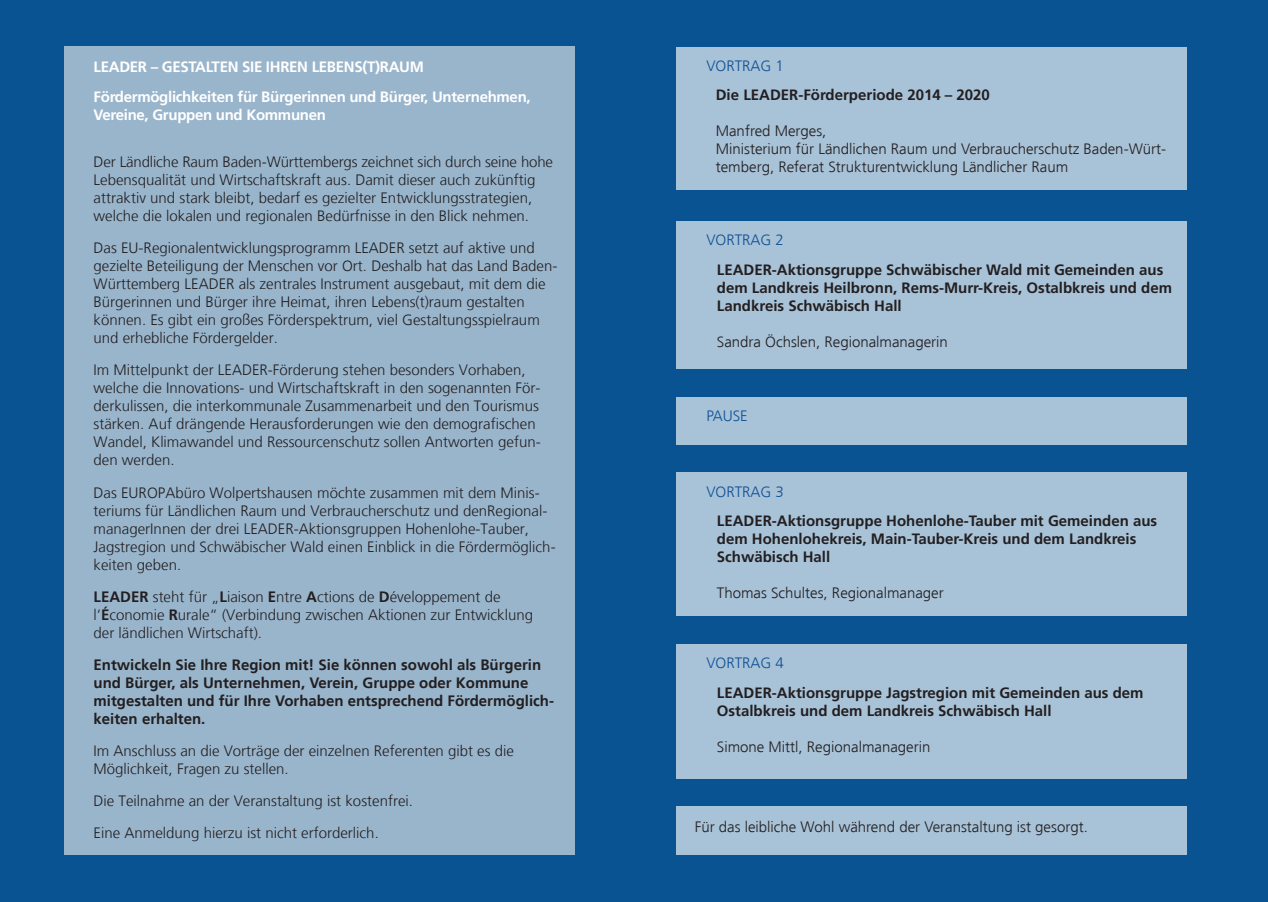
<style>
.page{position:relative;width:1268px;height:902px;background:#fff}
.page>*{position:absolute;margin:0;border:0;box-sizing:border-box;transform-origin:0 0}
.t1{font:300 15px/18px "Frutiger LT";color:#231f20}
.t2{font:700 15px/18px "Frutiger";color:#231f20}
.t3{font:300 15px/18px "Frutiger";color:#231f20}
.t4{font:700 15px/18px "Frutiger LT";color:#231f20}
.t5{font:700 15px/18px "Frutiger";letter-spacing:-.02em;color:#fff}
.t6{font:300 15px "Frutiger";color:#135096}
.s1{font-weight:700}
</style>
<div class="page">
<div style="left:0;top:0;width:1267px;height:901px;background:#095392"></div>
<div style="left:64px;top:47px;width:510px;height:808px;background:#99b5cc"></div>
<div style="left:676px;top:806px;width:510px;height:49px;background:#a8c2d8"></div>
<div style="left:676px;top:47px;width:510px;height:142px;background:#a8c2d8"></div>
<div style="left:676px;top:221px;width:510px;height:147px;background:#a8c2d8"></div>
<div style="left:676px;top:397px;width:510px;height:47px;background:#a8c2d8"></div>
<div style="left:676px;top:644px;width:510px;height:135px;background:#a8c2d8"></div>
<div style="left:676px;top:472px;width:510px;height:144px;background:#a8c2d8"></div>
<p class="t5" style="left:94px;top:58px;width:332px">LEADER – GESTALTEN SIE IHREN LEBENS(T)RAUM</p>
<p class="t5" style="left:94px;top:88px;width:438px">Fördermöglichkeiten für Bürgerinnen und Bürger, Unternehmen,<br>Vereine, Gruppen und Kommunen</p>
<p class="t1" style="left:94px;top:153px;width:461px">Der Ländliche Raum Baden-Württembergs zeichnet sich durch seine hohe Lebensqualität und Wirtschaftskraft aus. Damit dieser auch zukünftig attraktiv und stark bleibt, bedarf es gezielter Entwicklungsstrategien, welche die lokalen und regionalen Bedürfnisse in den Blick nehmen.</p>
<p class="t1" style="left:94px;top:239px;width:465px">Das EU-Regionalentwicklungsprogramm LEADER setzt auf aktive und gezielte Beteiligung der Menschen vor Ort. Deshalb hat das Land Baden-Württemberg LEADER als zentrales Instrument ausgebaut, mit dem die Bürgerinnen und Bürger ihre Heimat, ihren Lebens(t)raum gestalten können. Es gibt ein großes Förderspektrum, viel Gestaltungsspielraum und erhebliche Fördergelder.</p>
<p class="t1" style="left:94px;top:361px;width:448px">Im Mittelpunkt der LEADER-Förderung stehen besonders Vorhaben, welche die Innovations- und Wirtschaftskraft in den sogenannten För&shy;derkulissen, die interkommunale Zusammenarbeit und den Tourismus stärken. Auf drängende Herausforderungen wie den demografischen Wandel, Klimawandel und Ressourcenschutz sollen Antworten gefun&shy;den werden.</p>
<p class="t1" style="left:94px;top:483px;width:463px">Das EUROPAbüro Wolpertshausen möchte zusammen mit dem Minis&shy;teriums für Ländlichen Raum und Verbraucherschutz und denRegional&shy;managerInnen der drei LEADER-Aktionsgruppen Hohenlohe-Tauber, Jagstregion und Schwäbischer Wald einen Einblick in die Fördermöglich&shy;keiten geben.</p>
<p class="t1" style="left:94px;top:587px;width:441px"><span class="s1">LEADER</span> steht für „<span class="s1">L</span>iaison <span class="s1">E</span>ntre <span class="s1">A</span>ctions de <span class="s1">D</span>éveloppement de l‘<span class="s1">É</span>conomie <span class="s1">R</span>urale“ (Verbindung zwischen Aktionen zur Entwicklung der ländlichen Wirtschaft).</p>
<p class="t4" style="left:94px;top:655px;width:462px">Entwickeln Sie Ihre Region mit! Sie können sowohl als Bürgerin und Bürger, als Unternehmen, Verein, Gruppe oder Kommune mitgestalten und für Ihre Vorhaben entsprechend Fördermöglich&shy;keiten erhalten.</p>
<p class="t1" style="left:94px;top:741px;width:422px">Im Anschluss an die Vorträge der einzelnen Referenten gibt es die<br>Möglichkeit, Fragen zu stellen.</p>
<p class="t1" style="left:94px;top:791px;width:321px">Die Teilnahme an der Veranstaltung ist kostenfrei.</p>
<p class="t1" style="left:94px;top:823px;width:287px">Eine Anmeldung hierzu ist nicht erforderlich.</p>
<p class="t6" style="left:706px;top:57px;width:79px">VORTRAG 1</p>
<p class="t2" style="left:715px;top:86px;width:275px">Die LEADER-Förderperiode 2014 – 2020</p>
<p class="t3" style="left:715px;top:122px;width:112px">Manfred Merges,</p>
<p class="t3" style="left:715px;top:140px;width:452px">Ministerium für Ländlichen Raum und Verbraucherschutz Baden-Würt&shy;temberg, Referat Strukturentwicklung Ländlicher Raum</p>
<p class="t6" style="left:706px;top:231px;width:79px">VORTRAG 2</p>
<p class="t2" style="left:716px;top:260px;width:456px">LEADER-Aktionsgruppe Schwäbischer Wald mit Gemeinden aus dem Landkreis Heilbronn, Rems-Murr-Kreis, Ostalbkreis und dem</p>
<p class="t2" style="left:716px;top:296px;width:186px">Landkreis Schwäbisch Hall</p>
<p class="t3" style="left:716px;top:333px;width:232px">Sandra Öchslen, Regionalmanagerin</p>
<p class="t6" style="left:706px;top:407px;width:43px">PAUSE</p>
<p class="t6" style="left:706px;top:483px;width:79px">VORTRAG 3</p>
<p class="t2" style="left:716px;top:512px;width:442px">LEADER-Aktionsgruppe Hohenlohe-Tauber mit Gemeinden aus dem Hohenlohekreis, Main-Tauber-Kreis und dem Landkreis<br>Schwäbisch Hall</p>
<p class="t3" style="left:716px;top:584px;width:228px">Thomas Schultes, Regionalmanager</p>
<p class="t6" style="left:706px;top:654px;width:79px">VORTRAG 4</p>
<p class="t2" style="left:716px;top:683px;width:428px">LEADER-Aktionsgruppe Jagstregion mit Gemeinden aus dem<br>Ostalbkreis und dem Landkreis Schwäbisch Hall</p>
<p class="t3" style="left:716px;top:738px;width:215px">Simone Mittl, Regionalmanagerin</p>
<p class="t3" style="left:694px;top:818px;width:394px">Für das leibliche Wohl während der Veranstaltung ist gesorgt.</p>
</div>
